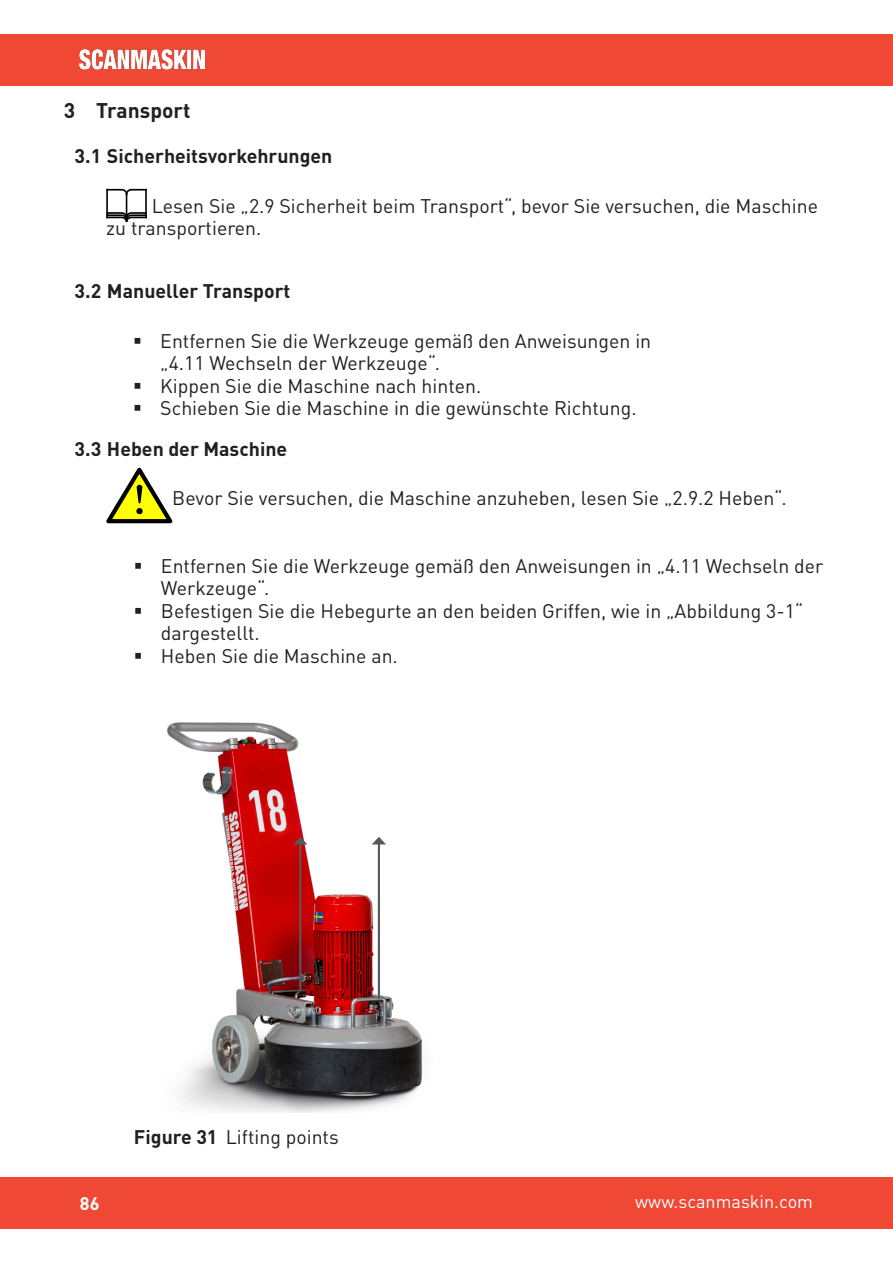
<style>
.page{position:relative;width:893px;height:1263px;background:#fff}
.page>*{position:absolute;margin:0;border:0;box-sizing:border-box;transform-origin:0 0}
.t1{font:700 21px "DIN Pro";color:#231f20}
.t2{font:19.5px/22.5px "DIN Pro";color:#231f20}
.t3{font:700 19.5px "DIN Pro";color:#231f20}
.t4{font:18px "DIN Pro";color:#fff}
.t5{font:700 18px "DIN Pro";color:#fff}
.s1{font-weight:700}
</style>
<div class="page">
<svg style="left:106px;top:189px;width:41px;height:33px"></svg>
<svg style="left:106px;top:468px;width:66px;height:55px"></svg>
<img style="left:167px;top:722px;width:255px;height:391px">
<hr style="left:299px;top:843px;width:2px;height:147px;background:#57585a">
<svg style="left:293px;top:837px;width:14px;height:7px"></svg>
<hr style="left:378px;top:843px;width:2px;height:155px;background:#57585a">
<svg style="left:372px;top:837px;width:14px;height:7px"></svg>
<div style="left:0;top:34px;width:893px;height:51px;background:#ef4835"></div>
<div style="left:0;top:1178px;width:893px;height:51px;background:#ef4835"></div>
<img style="left:80px;top:50px;width:124px;height:19px">
<p class="t1" style="left:64px;top:94px;width:128px">3 Transport</p>
<p class="t3" style="left:75px;top:141px;width:259px">3.1 Sicherheitsvorkehrungen</p>
<p class="t2" style="left:106px;top:192px;width:713px;text-indent:45px">Lesen Sie „2.9 Sicherheit beim Transport“, bevor Sie versuchen, die Maschine zu transportieren.</p>
<p class="t3" style="left:75px;top:276px;width:217px">3.2 Manueller Transport</p>
<p class="t2" style="left:160px;top:327px;width:492px;text-indent:-27px">▪ Entfernen Sie die Werkzeuge gemäß den Anweisungen in „4.11 Wechseln der Werkzeuge“.</p>
<p class="t2" style="left:133px;top:372px;width:350px">▪ Kippen Sie die Maschine nach hinten.</p>
<p class="t2" style="left:133px;top:395px;width:505px">▪ Schieben Sie die Maschine in die gewünschte Richtung.</p>
<p class="t3" style="left:75px;top:433px;width:214px">3.3 Heben der Maschine</p>
<p class="t2" style="left:172px;top:485px;width:616px">Bevor Sie versuchen, die Maschine anzuheben, lesen Sie „2.9.2 Heben“.</p>
<p class="t2" style="left:161px;top:552px;width:664px;text-indent:-27px">▪ Entfernen Sie die Werkzeuge gemäß den Anweisungen in „4.11 Wechseln der<br>Werkzeuge“.</p>
<p class="t2" style="left:161px;top:597px;width:644px;text-indent:-27px">▪ Befestigen Sie die Hebegurte an den beiden Griffen, wie in „Abbildung 3-1“ dargestellt.</p>
<p class="t2" style="left:134px;top:642px;width:265px">▪ Heben Sie die Maschine an.</p>
<p class="t2" style="left:134px;top:1124px;width:206px"><span class="s1">Figure 31</span> Lifting points</p>
<p class="t5" style="left:80px;top:1189px;width:21px">86</p>
<p class="t4" style="left:635px;top:1187px;width:179px">www.scanmaskin.com</p>
</div>
